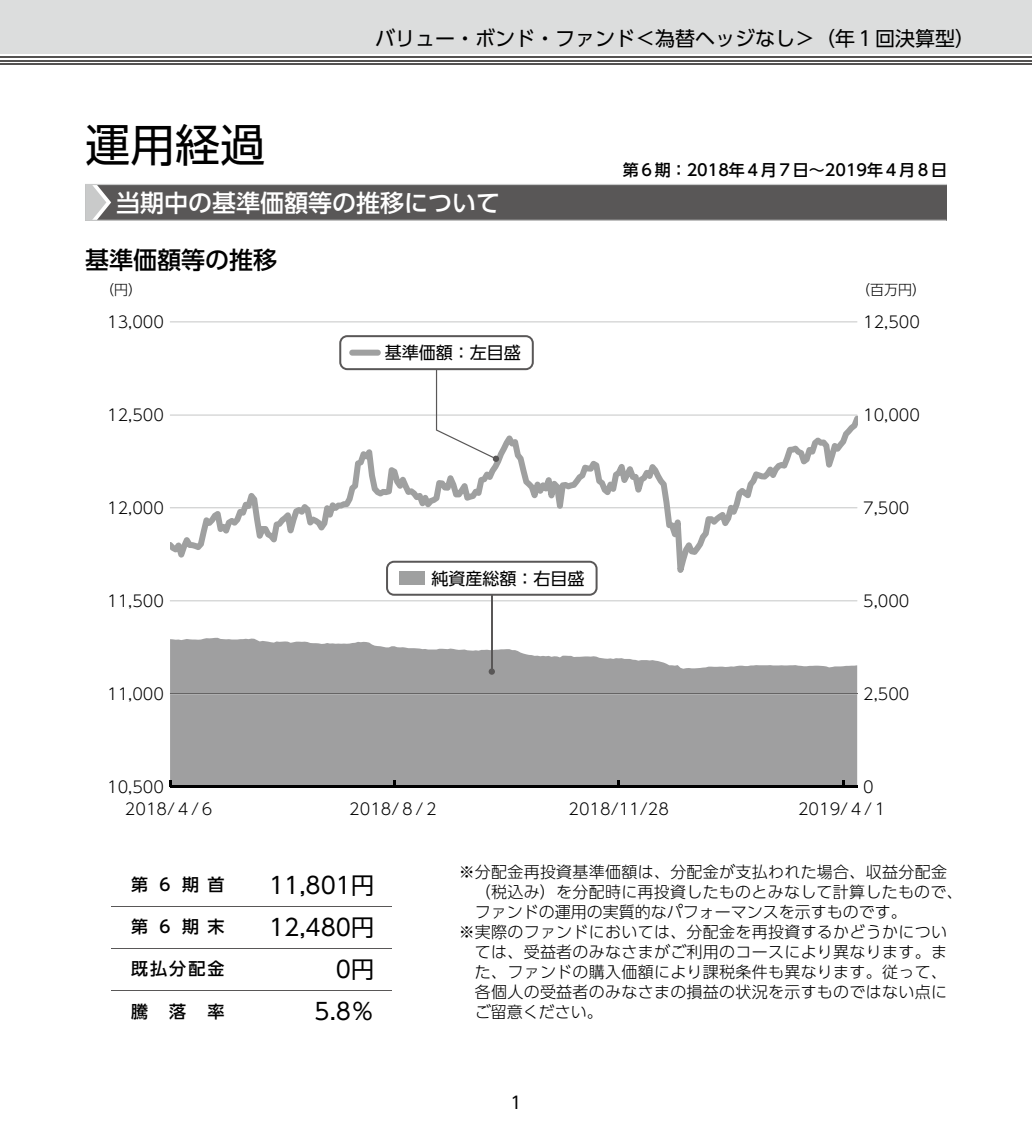
<style>
.page{position:relative;width:1032px;height:1134px;background:#fff}
.page>*{position:absolute;margin:0;border:0;box-sizing:border-box;transform-origin:0 0}
.t1{font:45px "UD Shin Go Pro";color:#000}
.t2{font:500 24px "UD Shin Go Pro";color:#fff}
.t3{font:500 24px "UD Shin Go Pro";color:#000}
.t4{font:23px "UD Shin Go Pro";color:#000}
.t5{font:20px "UD Shin Go Pro";color:#000}
.t6{font:17px "UD Shin Go Pro";color:#000}
.t7{font:500 17px "UD Shin Go Pro";letter-spacing:.5em;color:#000}
.t8{font:300 16px "UD Shin Go Pro";letter-spacing:.02em;color:#000}
.t9{font:300 16px "UD Shin Go Pro";color:#000}
.t10{font:500 16px "UD Shin Go Pro";color:#000}
.t11{font:300 14px "UD Shin Go Pro";color:#000}
</style>
<div class="page">
<div style="left:0;top:0;width:1032px;height:54px;background:#dcdddd"></div>
<hr style="left:0;top:63px;width:1032px;height:2px;background:#545251">
<hr style="left:0;top:60px;width:1032px;height:1px;background:#545251">
<hr style="left:0;top:56px;width:1032px;height:2px;background:#545251">
<div style="left:85px;top:184px;width:862px;height:36px;background:#595757"></div>
<hr style="left:85px;top:220px;width:861px;height:1px;background:#c9caca">
<hr style="left:85px;top:184px;width:862px;height:1px;background:#c9caca">
<svg style="left:85px;top:185px;width:26px;height:35px"></svg>
<svg style="left:170px;top:322px;width:687px;height:1px"></svg>
<svg style="left:170px;top:638px;width:687px;height:148px;fill:#9f9fa0"></svg>
<hr style="left:170px;top:694px;width:687px;height:1px;background:#656464">
<svg style="left:170px;top:462px;width:687px;height:99px"></svg>
<hr style="left:170px;top:786px;width:687px;height:2px;background:#000">
<svg style="left:170px;top:335px;width:687px;height:127px"></svg>
<div style="left:349px;top:350px;width:32px;height:6px;background:#9fa0a0;border-radius:3px"></div>
<hr style="left:491px;top:578px;width:1px;height:94px;background:#595757">
<div style="left:489px;top:668px;width:6px;height:7px;background:#595757;border-radius:50%"></div>
<svg style="left:170px;top:561px;width:687px;height:41px"></svg>
<div style="left:399px;top:572px;width:25px;height:13px;background:#9fa0a0"></div>
<svg style="left:111px;top:906px;width:20px;height:1px"></svg>
<hr style="left:131px;top:906px;width:94px;height:1px;background:#595757">
<hr style="left:225px;top:906px;width:149px;height:1px;background:#595757">
<svg style="left:374px;top:906px;width:17px;height:1px"></svg>
<svg style="left:111px;top:948px;width:20px;height:1px"></svg>
<hr style="left:131px;top:948px;width:94px;height:1px;background:#595757">
<hr style="left:225px;top:948px;width:149px;height:1px;background:#595757">
<svg style="left:374px;top:948px;width:17px;height:1px"></svg>
<svg style="left:111px;top:990px;width:20px;height:1px"></svg>
<hr style="left:131px;top:990px;width:94px;height:1px;background:#595757">
<hr style="left:225px;top:990px;width:149px;height:1px;background:#595757">
<svg style="left:374px;top:990px;width:17px;height:1px"></svg>
<h1 class="t1" style="left:85px;top:108px;width:181px">運用経過</h1>
<p class="t5" style="left:375px;top:22px;width:601px">バリュー・ボンド・ファンド＜為替ヘッジなし＞（年１回決算型）</p>
<p class="t10" style="left:623px;top:157px;width:326px">第６期：2018年４月７日～2019年４月８日</p>
<h2 class="t2" style="left:116px;top:183px;width:385px">当期中の基準価額等の推移について</h2>
<h2 class="t3" style="left:85px;top:240px;width:193px">基準価額等の推移</h2>
<p class="t11" style="left:100px;top:279px;width:43px">（円）</p>
<p class="t11" style="left:856px;top:279px;width:71px">（百万円）</p>
<p class="t8" style="left:107px;top:309px;width:58px">13,000</p>
<p class="t8" style="left:863px;top:309px;width:58px">12,500</p>
<p class="t6" style="left:385px;top:339px;width:137px">基準価額：左目盛</p>
<p class="t8" style="left:107px;top:402px;width:58px">12,500</p>
<p class="t8" style="left:863px;top:402px;width:58px">10,000</p>
<p class="t8" style="left:107px;top:495px;width:58px">12,000</p>
<p class="t8" style="left:863px;top:495px;width:48px">7,500</p>
<p class="t6" style="left:431px;top:564px;width:154px">純資産総額：右目盛</p>
<p class="t8" style="left:107px;top:588px;width:58px">11,500</p>
<p class="t8" style="left:863px;top:588px;width:48px">5,000</p>
<p class="t8" style="left:107px;top:681px;width:58px">11,000</p>
<p class="t8" style="left:863px;top:681px;width:48px">2,500</p>
<p class="t8" style="left:107px;top:774px;width:58px">10,500</p>
<p class="t8" style="left:863px;top:774px;width:12px">0</p>
<p class="t8" style="left:125px;top:796px;width:92px">2018/４/６</p>
<p class="t8" style="left:349px;top:796px;width:92px">2018/８/２</p>
<p class="t8" style="left:568px;top:796px;width:102px">2018/11/28</p>
<p class="t8" style="left:798px;top:796px;width:92px">2019/４/１</p>
<p class="t7" style="left:131px;top:871px;width:95px">第６期首</p>
<h3 class="t4" style="left:269px;top:866px;width:107px">11,801円</h3>
<p class="t7" style="left:131px;top:913px;width:95px">第６期末</p>
<h3 class="t4" style="left:269px;top:908px;width:107px">12,480円</h3>
<p class="t7" style="left:131px;top:955px;width:95px">既払分配金</p>
<h3 class="t4" style="left:336px;top:950px;width:40px">0円</h3>
<p class="t7" style="left:131px;top:997px;width:18px">騰</p>
<p class="t7" style="left:169px;top:997px;width:18px">落</p>
<p class="t7" style="left:208px;top:997px;width:18px">率</p>
<h3 class="t4" style="left:314px;top:992px;width:61px">5.8％</h3>
<p class="t8" style="left:459px;top:859px;width:490px">※分配金再投資基準価額は、分配金が支払われた場合、収益分配金</p>
<p class="t8" style="left:475px;top:879px;width:489px">（税込み）を分配時に再投資したものとみなして計算したもので、</p>
<p class="t9" style="left:475px;top:899px;width:433px">ファンドの運用の実質的なパフォーマンスを示すものです。</p>
<p class="t8" style="left:459px;top:919px;width:490px">※実際のファンドにおいては、分配金を再投資するかどうかについ</p>
<p class="t8" style="left:475px;top:939px;width:474px">ては、受益者のみなさまがご利用のコースにより異なります。ま</p>
<p class="t8" style="left:475px;top:959px;width:474px">た、ファンドの購入価額により課税条件も異なります。従って、</p>
<p class="t8" style="left:475px;top:979px;width:474px">各個人の受益者のみなさまの損益の状況を示すものではない点に</p>
<p class="t9" style="left:475px;top:999px;width:129px">ご留意ください。</p>
<p class="t6" style="left:510px;top:1089px;width:13px">1</p>
</div>
